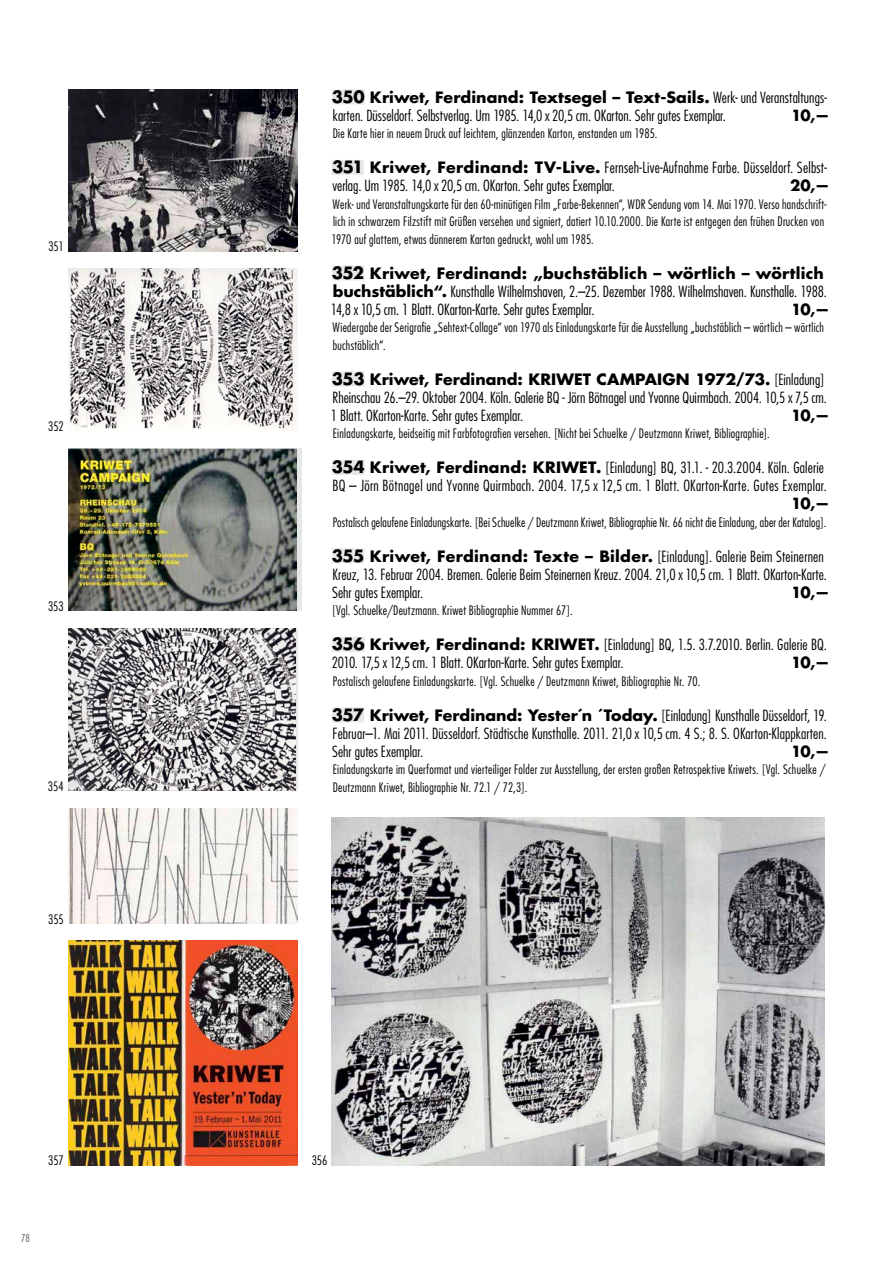
<style>
.page{position:relative;width:893px;height:1263px;background:#fff}
.page>*{position:absolute;margin:0;border:0;box-sizing:border-box;transform-origin:0 0}
.t1{font:700 15.3px "Futura Std";letter-spacing:.005em;color:#000}
.t2{font:300 condensed 15px/18px "Futura Std";letter-spacing:.005em;color:#000}
.t3{font:700 15px "Futura Std";letter-spacing:-.065em;color:#000}
.t4{font:300 condensed 12.75px/17.5px "Futura Std";letter-spacing:.025em;color:#000}
.t5{font:300 condensed 10.5px "Futura Std";color:#57595b}
.s1{font-size:16.5px}
.s2{font-weight:300;font-stretch:condensed;font-size:15px}
.s3{font-weight:700;font-stretch:normal;font-size:16.5px}
.s4{font-weight:700;font-stretch:normal;font-size:15.3px}
</style>
<div class="page">
<div style="left:332px;top:89px;width:33px;height:15px;background:#e5e7e8"></div>
<div style="left:332px;top:160px;width:32px;height:15px;background:#e5e7e8"></div>
<div style="left:332px;top:265px;width:32px;height:15px;background:#e5e7e8"></div>
<div style="left:332px;top:371px;width:33px;height:15px;background:#e5e7e8"></div>
<div style="left:332px;top:460px;width:33px;height:15px;background:#e5e7e8"></div>
<div style="left:332px;top:548px;width:32px;height:15px;background:#e5e7e8"></div>
<div style="left:332px;top:637px;width:33px;height:15px;background:#e5e7e8"></div>
<div style="left:332px;top:707px;width:32px;height:15px;background:#e5e7e8"></div>
<img style="left:68px;top:808px;width:230px;height:115px">
<img style="left:332px;top:817px;width:493px;height:348px">
<img style="left:68px;top:941px;width:230px;height:224px">
<img style="left:68px;top:268px;width:230px;height:163px">
<div style="left:68px;top:448px;width:234px;height:163px;background:#e5e7e8"></div>
<img style="left:68px;top:448px;width:229px;height:163px">
<img style="left:68px;top:628px;width:227px;height:163px">
<img style="left:68px;top:89px;width:230px;height:162px">
<p class="t4" style="left:48px;top:237px;width:17px">351</p>
<p class="t4" style="left:48px;top:417px;width:17px">352</p>
<p class="t4" style="left:48px;top:597px;width:17px">353</p>
<p class="t4" style="left:48px;top:777px;width:17px">354</p>
<p class="t4" style="left:48px;top:910px;width:17px">355</p>
<p class="t1" style="left:332px;top:87px;width:496px"><span class="s1">350</span> Kriwet, Ferdinand: Textsegel – Text-Sails. <span class="s2">Werk- und Veranstaltungs-</span></p>
<p class="t2" style="left:333px;top:106px;width:395px">karten. Düsseldorf. Selbstverlag. Um 1985. 14,0 x 20,5 cm. OKarton. Sehr gutes Exemplar.</p>
<p class="t3" style="left:791px;top:105px;width:40px">10,—</p>
<p class="t4" style="left:333px;top:125px;width:326px">Die Karte hier in neuem Druck auf leichtem, glänzenden Karton, enstanden um 1985.</p>
<p class="t2" style="left:332px;top:159px;width:496px"><span class="s3">351</span> <span class="s4">Kriwet, Ferdinand: TV-Live.</span> Fernseh-Live-Aufnahme Farbe. Düsseldorf. Selbst&shy;verlag. Um 1985. 14,0 x 20,5 cm. OKarton. Sehr gutes Exemplar.</p>
<p class="t3" style="left:790px;top:176px;width:41px">20,—</p>
<p class="t4" style="left:331px;top:195px;width:497px">Werk- und Veranstaltungskarte für den 60-minütigen Film „Farbe-Bekennen“, WDR Sendung vom 14. Mai 1970. Verso handschrift&shy;lich in schwarzem Filzstift mit Grüßen versehen und signiert, datiert 10.10.2000. Die Karte ist entgegen den frühen Drucken von<br>1970 auf glattem, etwas dünnerem Karton gedruckt, wohl um 1985.</p>
<p class="t1" style="left:332px;top:263px;width:494px"><span class="s1">352</span> Kriwet, Ferdinand: „buchstäblich – wörtlich – wörtlich</p>
<p class="t2" style="left:331px;top:282px;width:497px"><span class="s4">buchstäblich“.</span> Kunsthalle Wilhelmshaven, 2.–25. Dezember 1988. Wilhelmshaven. Kunsthalle. 1988.<br>14,8 x 10,5 cm. 1 Blatt. OKarton-Karte. Sehr gutes Exemplar.</p>
<p class="t3" style="left:791px;top:299px;width:40px">10,—</p>
<p class="t4" style="left:333px;top:319px;width:493px">Wiedergabe der Serigrafie „Sehtext-Collage“ von 1970 als Einladungskarte für die Ausstellung „buchstäblich – wörtlich – wörtlich buchstäblich“.</p>
<p class="t1" style="left:332px;top:369px;width:495px"><span class="s1">353</span> Kriwet, Ferdinand: KRIWET CAMPAIGN 1972/73. <span class="s2">[Einladung]</span></p>
<p class="t2" style="left:331px;top:388px;width:497px">Rheinschau 26.–29. Oktober 2004. Köln. Galerie BQ - Jörn Bötnagel und Yvonne Quirmbach. 2004. 10,5 x 7,5 cm.<br>1 Blatt. OKarton-Karte. Sehr gutes Exemplar.</p>
<p class="t3" style="left:791px;top:405px;width:40px">10,—</p>
<p class="t4" style="left:333px;top:425px;width:439px">Einladungskarte, beidseitig mit Farbfotografien versehen. [Nicht bei Schuelke / Deutzmann Kriwet, Bibliographie].</p>
<p class="t2" style="left:332px;top:459px;width:497px"><span class="s3">354</span> <span class="s4">Kriwet, Ferdinand: KRIWET.</span> [Einladung] BQ, 31.1. - 20.3.2004. Köln. Galerie<br>BQ – Jörn Bötnagel und Yvonne Quirmbach. 2004. 17,5 x 12,5 cm. 1 Blatt. OKarton-Karte. Gutes Exemplar.</p>
<p class="t3" style="left:791px;top:494px;width:40px">10,—</p>
<p class="t4" style="left:333px;top:513px;width:495px">Postalisch gelaufene Einladungskarte. [Bei Schuelke / Deutzmann Kriwet, Bibliographie Nr. 66 nicht die Einladung, aber der Katalog].</p>
<p class="t2" style="left:332px;top:547px;width:497px"><span class="s3">355</span> <span class="s4">Kriwet, Ferdinand: Texte – Bilder.</span> [Einladung]. Galerie Beim Steinernen<br>Kreuz, 13. Februar 2004. Bremen. Galerie Beim Steinernen Kreuz. 2004. 21,0 x 10,5 cm. 1 Blatt. OKarton-Karte.<br>Sehr gutes Exemplar.</p>
<p class="t3" style="left:791px;top:582px;width:40px">10,—</p>
<p class="t4" style="left:332px;top:602px;width:242px">[Vgl. Schuelke/Deutzmann. Kriwet Bibliographie Nummer 67].</p>
<p class="t2" style="left:332px;top:636px;width:497px"><span class="s3">356</span> <span class="s4">Kriwet, Ferdinand: KRIWET.</span> [Einladung] BQ, 1.5. 3.7.2010. Berlin. Galerie BQ.<br>2010. 17,5 x 12,5 cm. 1 Blatt. OKarton-Karte. Sehr gutes Exemplar.</p>
<p class="t3" style="left:791px;top:653px;width:40px">10,—</p>
<p class="t4" style="left:333px;top:672px;width:369px">Postalisch gelaufene Einladungskarte. [Vgl. Schuelke / Deutzmann Kriwet, Bibliographie Nr. 70.</p>
<p class="t2" style="left:332px;top:706px;width:497px;text-align:justify"><span class="s3">357</span> <span class="s4">Kriwet, Ferdinand: Yester´n ´Today.</span> [Einladung] Kunsthalle Düsseldorf, 19.<br>Februar–1. Mai 2011. Düsseldorf. Städtische Kunsthalle. 2011. 21,0 x 10,5 cm. 4 S.; 8. S. OKarton-Klappkarten.<br>Sehr gutes Exemplar.</p>
<p class="t3" style="left:791px;top:741px;width:40px">10,—</p>
<p class="t4" style="left:333px;top:761px;width:494px">Einladungskarte im Querformat und vierteiliger Folder zur Ausstellung, der ersten großen Retrospektive Kriwets. [Vgl. Schuelke /<br>Deutzmann Kriwet, Bibliographie Nr. 72.1 / 72,3].</p>
<p class="t4" style="left:48px;top:1152px;width:17px">357</p>
<p class="t4" style="left:312px;top:1152px;width:17px">356</p>
<p class="t5" style="left:21px;top:1231px;width:10px">78</p>
</div>
